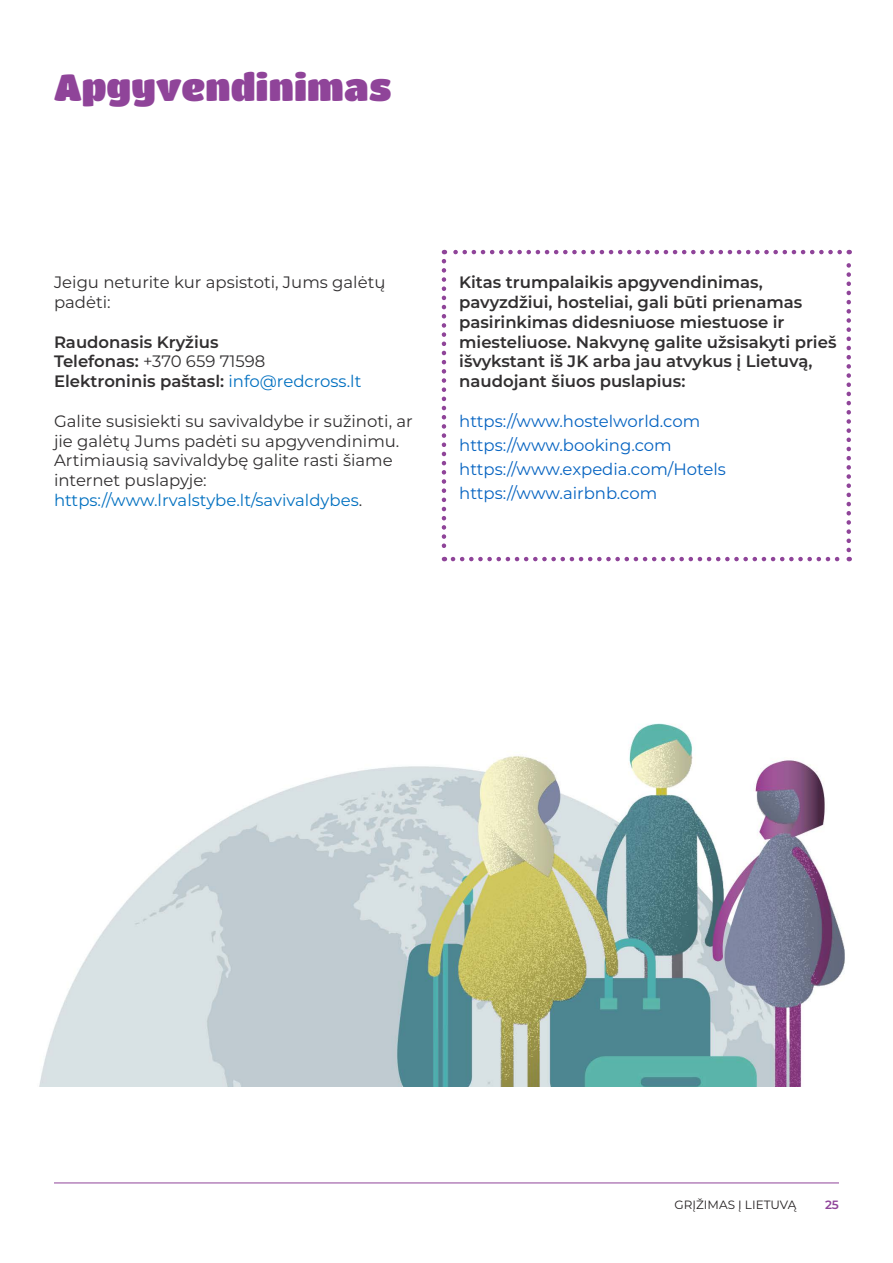
<style>
.page{position:relative;width:893px;height:1263px;background:#fff}
.page>*{position:absolute;margin:0;border:0;box-sizing:border-box;transform-origin:0 0}
.t1{font:37.5px "Titan One";color:#8f4499}
.t2{font:600 16.5px/19.8px "Montserrat";color:#312f30}
.t3{font:16.5px/19.8px "Montserrat";color:#312f30}
.t4{font:16.5px/24px "Montserrat";color:#0563c1}
.t5{font:12px "Montserrat";color:#231f20}
.t6{font:600 12px "Montserrat";color:#8f4499}
.s1{font-weight:400}
.s2{font-weight:400;color:#0070c0}
.s3{color:#0070c0}
</style>
<div class="page">
<hr style="left:54px;top:1182px;width:785px;height:1px;background:#8f4499">
<svg style="left:442px;top:261px;width:4px;height:300px"></svg>
<svg style="left:453px;top:557px;width:397px;height:4px"></svg>
<svg style="left:846px;top:250px;width:5px;height:300px"></svg>
<svg style="left:444px;top:250px;width:396px;height:4px"></svg>
<img style="left:39px;top:723px;width:806px;height:363px">
<h1 class="t1" style="left:54px;top:65px;width:339px">Apgyvendinimas</h1>
<p class="t3" style="left:54px;top:272px;width:333px">Jeigu neturite kur apsistoti, Jums galėtų padėti:</p>
<p class="t2" style="left:54px;top:331px;width:309px">Raudonasis Kryžius<br>Telefonas: <span class="s1">+370 659 71598<br></span>Elektroninis paštasl: <span class="s2">info@redcross.lt</span></p>
<p class="t3" style="left:54px;top:410px;width:360px">Galite susisiekti su savivaldybe ir sužinoti, ar jie galėtų Jums padėti su apgyvendinimu.<br>Artimiausią savivaldybę galite rasti šiame internet puslapyje: <span class="s3">https://www.lrvalstybe.lt/savivaldybes</span>.</p>
<p class="t2" style="left:459px;top:272px;width:379px">Kitas trumpalaikis apgyvendinimas, pavyzdžiui, hosteliai, gali būti prienamas pasirinkimas didesniuose miestuose ir miesteliuose. Nakvynę galite užsisakyti prieš išvykstant iš JK arba jau atvykus į Lietuvą, naudojant šiuos puslapius:</p>
<p class="t4" style="left:459px;top:408px;width:268px">https://www.hostelworld.com https://www.booking.com https://www.expedia.com/Hotels https://www.airbnb.com</p>
<p class="t5" style="left:675px;top:1197px;width:123px">GRĮŽIMAS Į LIETUVĄ</p>
<p class="t6" style="left:825px;top:1196px;width:15px">25</p>
</div>
